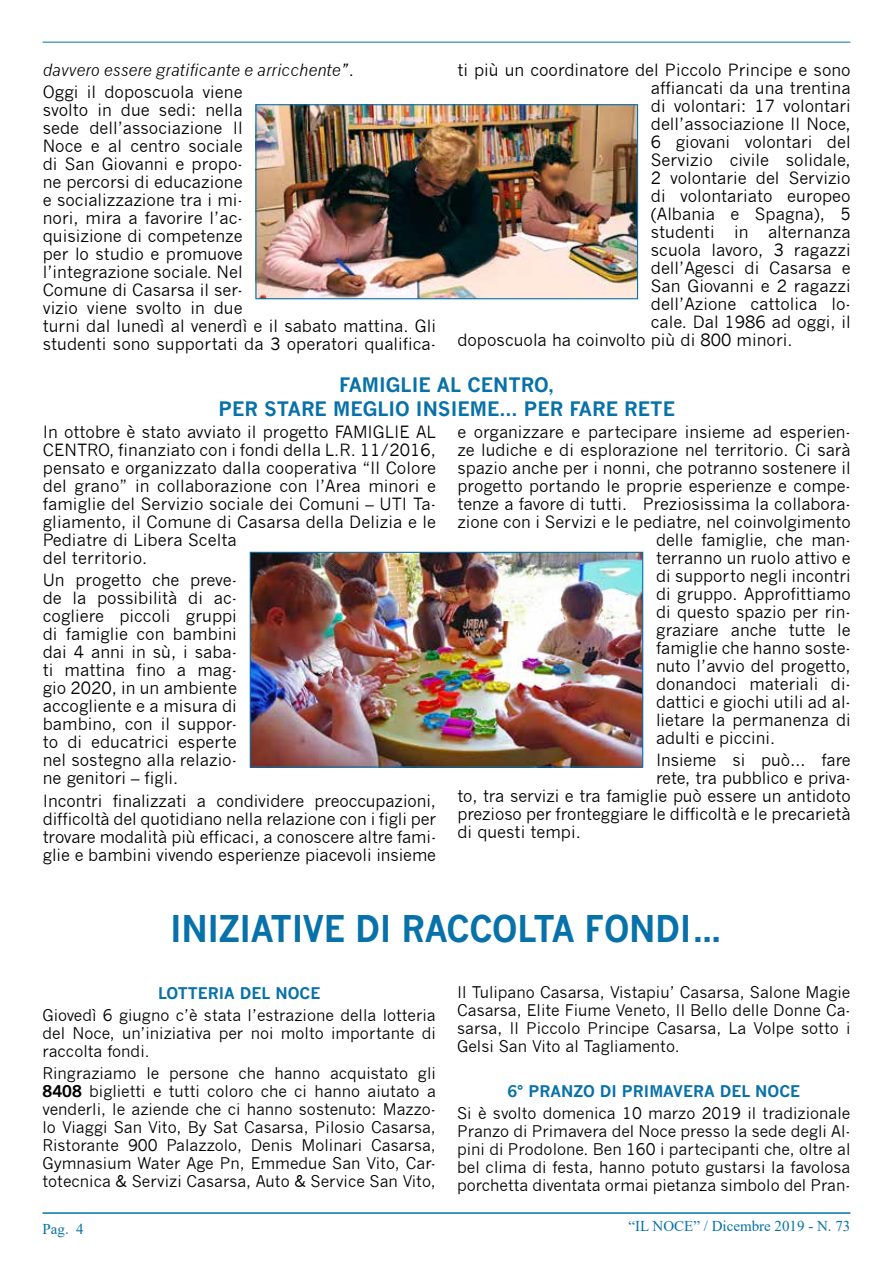
<style>
.page{position:relative;width:893px;height:1263px;background:#fff}
.page>*{position:absolute;margin:0;border:0;box-sizing:border-box;transform-origin:0 0}
.t1{font:700 36px "News Gothic";letter-spacing:-.01em;color:#0771a9;scale:.94 1}
.t2{font:700 19.5px/23.7px "News Gothic";color:#0771a9;text-align:center}
.t3{font:16.5px/18px "News Gothic";color:#000}
.t4{font:italic 16.5px/22.2px "News Gothic";color:#000}
.t5{font:15.75px/18px "News Gothic";color:#000;text-align:justify}
.t6{font:700 15.75px "News Gothic";color:#0771a9}
.t7{font:15px "Times New Roman";color:#0771a9}
.s1{font-style:normal}
.s2{font-weight:700}
</style>
<div class="page">
<hr style="left:43px;top:1212px;width:807px;height:2px;background:#0771a9">
<hr style="left:43px;top:42px;width:807px;height:1px;background:#0771a9">
<img style="left:252px;top:554px;width:389px;height:211px">
<div style="left:250px;top:552px;width:393px;height:215px;border:1px solid #0771a9"></div>
<img style="left:257px;top:106px;width:379px;height:191px">
<div style="left:255px;top:104px;width:383px;height:195px;border:1px solid #0771a9"></div>
<p class="t4" style="left:43px;top:59px;width:313px">davvero essere gratificante e arricchente”<span class="s1">.<br>Oggi il doposcuola viene</span></p>
<p class="t3" style="left:43px;top:101px;width:395px">svolto in due sedi: nella<br>sede dell’associazione Il<br>Noce e al centro sociale<br>di San Giovanni e propo-<br>ne percorsi di educazione<br>e socializzazione tra i mi-<br>nori, mira a favorire l’ac-<br>quisizione di competenze<br>per lo studio e promuove<br>l’integrazione sociale. Nel<br>Comune di Casarsa il ser-<br>vizio viene svolto in due<br>turni dal lunedì al venerdì e il sabato mattina. Gli studenti sono supportati da 3 operatori qualifica-</p>
<p class="t3" style="left:457px;top:61px;width:395px">ti più un coordinatore del Piccolo Principe e sono</p>
<p class="t3" style="left:651px;top:79px;width:201px">affiancati da una trentina</p>
<p class="t3" style="left:651px;top:97px;width:201px">di volontari: 17 volontari</p>
<p class="t3" style="left:651px;top:115px;width:201px">dell’associazione Il Noce,</p>
<p class="t3" style="left:651px;top:133px;width:201px">6 giovani volontari del</p>
<p class="t3" style="left:651px;top:151px;width:201px">Servizio civile solidale,</p>
<p class="t3" style="left:651px;top:169px;width:201px">2 volontarie del Servizio</p>
<p class="t3" style="left:651px;top:187px;width:201px">di volontariato europeo</p>
<p class="t3" style="left:651px;top:205px;width:201px">(Albania e Spagna), 5</p>
<p class="t3" style="left:651px;top:223px;width:201px">studenti in alternanza</p>
<p class="t3" style="left:651px;top:241px;width:201px">scuola lavoro, 3 ragazzi</p>
<p class="t3" style="left:651px;top:259px;width:201px">dell’Agesci di Casarsa e</p>
<p class="t3" style="left:651px;top:277px;width:201px">San Giovanni e 2 ragazzi</p>
<p class="t3" style="left:651px;top:295px;width:201px">dell’Azione cattolica lo-</p>
<p class="t3" style="left:651px;top:313px;width:201px">cale. Dal 1986 ad oggi, il</p>
<p class="t3" style="left:457px;top:331px;width:337px">doposcuola ha coinvolto più di 800 minori.</p>
<p class="t2" style="left:218px;top:373px;width:458px">FAMIGLIE AL CENTRO,<br>PER STARE MEGLIO INSIEME... PER FARE RETE</p>
<p class="t3" style="left:43px;top:423px;width:395px">In ottobre è stato avviato il progetto FAMIGLIE AL CENTRO, finanziato con i fondi della L.R. 11/2016, pensato e organizzato dalla cooperativa “Il Colore del grano” in collaborazione con l’Area minori e famiglie del Servizio sociale dei Comuni – UTI Ta&shy;gliamento, il Comune di Casarsa della Delizia e le Pediatre di Libera Scelta<br>del territorio.</p>
<p class="t3" style="left:43px;top:571px;width:196px;text-align:justify">Un progetto che preve&shy;de la possibilità di ac&shy;cogliere piccoli gruppi di famiglie con bambini dai 4 anni in sù, i saba&shy;ti mattina fino a mag&shy;gio 2020, in un ambiente accogliente e a misura di bambino, con il suppor&shy;to di educatrici esperte nel sostegno alla relazio&shy;ne genitori – figli.</p>
<p class="t3" style="left:43px;top:792px;width:395px;text-align:justify">Incontri finalizzati a condividere preoccupazioni, difficoltà del quotidiano nella relazione con i figli per trovare modalità più efficaci, a conoscere altre fami&shy;glie e bambini vivendo esperienze piacevoli insieme</p>
<p class="t3" style="left:457px;top:423px;width:395px">e organizzare e partecipare insieme ad esperien-</p>
<p class="t3" style="left:457px;top:441px;width:395px">ze ludiche e di esplorazione nel territorio. Ci sarà</p>
<p class="t3" style="left:457px;top:459px;width:395px">spazio anche per i nonni, che potranno sostenere il</p>
<p class="t3" style="left:457px;top:477px;width:395px">progetto portando le proprie esperienze e compe-</p>
<p class="t3" style="left:457px;top:495px;width:395px">tenze a favore di tutti. Preziosissima la collabora-</p>
<p class="t3" style="left:457px;top:513px;width:395px">zione con i Servizi e le pediatre, nel coinvolgimento</p>
<p class="t3" style="left:656px;top:531px;width:196px">delle famiglie, che man-</p>
<p class="t3" style="left:656px;top:549px;width:196px">terranno un ruolo attivo e</p>
<p class="t3" style="left:656px;top:567px;width:196px">di supporto negli incontri</p>
<p class="t3" style="left:656px;top:585px;width:196px">di gruppo. Approfittiamo</p>
<p class="t3" style="left:656px;top:603px;width:196px">di questo spazio per rin-</p>
<p class="t3" style="left:656px;top:621px;width:196px">graziare anche tutte le</p>
<p class="t3" style="left:656px;top:639px;width:196px">famiglie che hanno soste-</p>
<p class="t3" style="left:656px;top:657px;width:196px">nuto l’avvio del progetto,</p>
<p class="t3" style="left:656px;top:675px;width:196px">donandoci materiali di-</p>
<p class="t3" style="left:656px;top:693px;width:196px">dattici e giochi utili ad al-</p>
<p class="t3" style="left:656px;top:711px;width:196px">lietare la permanenza di</p>
<p class="t3" style="left:656px;top:729px;width:121px">adulti e piccini.</p>
<p class="t3" style="left:656px;top:751px;width:196px">Insieme si può… fare</p>
<p class="t3" style="left:656px;top:769px;width:196px">rete, tra pubblico e priva-</p>
<p class="t3" style="left:457px;top:787px;width:395px">to, tra servizi e tra famiglie può essere un antidoto</p>
<p class="t3" style="left:457px;top:805px;width:395px">prezioso per fronteggiare le difficoltà e le precarietà</p>
<p class="t3" style="left:457px;top:823px;width:125px">di questi tempi.</p>
<h1 class="t1" style="left:170px;top:906px;width:590px">INIZIATIVE DI RACCOLTA FONDI…</h1>
<p class="t6" style="left:158px;top:983px;width:164px">LOTTERIA DEL NOCE</p>
<p class="t5" style="left:43px;top:1006px;width:395px">Giovedì 6 giugno c’è stata l’estrazione della lotteria del Noce, un’iniziativa per noi molto importante di raccolta fondi.</p>
<p class="t5" style="left:43px;top:1064px;width:395px">Ringraziamo le persone che hanno acquistato gli <span class="s2">8408</span> biglietti e tutti coloro che ci hanno aiutato a venderli, le aziende che ci hanno sostenuto: Mazzo&shy;lo Viaggi San Vito, By Sat Casarsa, Pilosio Casarsa, Ristorante 900 Palazzolo, Denis Molinari Casarsa, Gymnasium Water Age Pn, Emmedue San Vito, Car&shy;totecnica &amp; Servizi Casarsa, Auto &amp; Service San Vito,</p>
<p class="t5" style="left:457px;top:983px;width:395px">Il Tulipano Casarsa, Vistapiu’ Casarsa, Salone Magie Casarsa, Elite Fiume Veneto, Il Bello delle Donne Ca&shy;sarsa, Il Piccolo Principe Casarsa, La Volpe sotto i Gelsi San Vito al Tagliamento.</p>
<p class="t6" style="left:507px;top:1081px;width:294px">6° PRANZO DI PRIMAVERA DEL NOCE</p>
<p class="t5" style="left:457px;top:1104px;width:395px">Si è svolto domenica 10 marzo 2019 il tradizionale Pranzo di Primavera del Noce presso la sede degli Al&shy;pini di Prodolone. Ben 160 i partecipanti che, oltre al bel clima di festa, hanno potuto gustarsi la favolosa porchetta diventata ormai pietanza simbolo del Pran-</p>
<p class="t7" style="left:43px;top:1218px;width:43px">Pag. 4</p>
<p class="t7" style="left:629px;top:1215px;width:223px">“IL NOCE” / Dicembre 2019 - N. 73</p>
</div>
